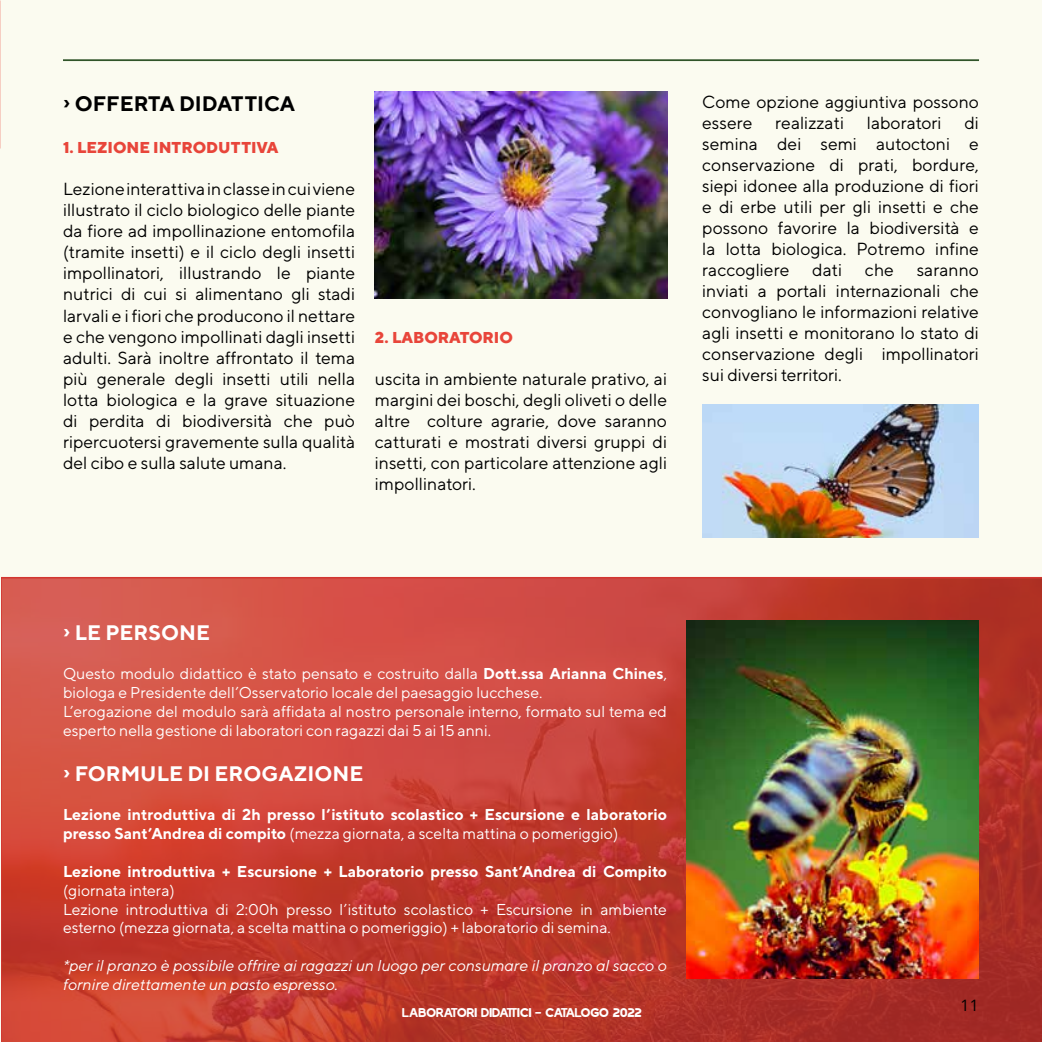
<style>
.page{position:relative;width:1042px;height:1042px;background:#fbfbf0}
.page>*{position:absolute;margin:0;border:0;box-sizing:border-box;transform-origin:0 0}
.t1{font:700 21px "TT Norms";color:#fff}
.t2{font:700 21px "TT Norms";color:#000}
.t3{font:17.5px/21px "TT Norms";color:#000;text-align:justify}
.t4{font:15.75px/18.9px "TT Norms";color:#fff}
.t5{font:700 15.75px/18.9px "TT Norms";color:#fff}
.t6{font:italic 15.75px/18.9px "TT Norms";color:#fff}
.t7{font:800 15.75px "TT Norms";color:#e8453a}
.t8{font:15.75px "Open Sans";color:#000}
.t9{font:14px "Goldray";color:#fff}
.s1{font-weight:700}
.s2{font-weight:400}
</style>
<div class="page">
<svg style="left:131px;top:577px;width:911px;height:465px;background:#c33f34"></svg>
<hr style="left:63px;top:59px;width:916px;height:2px;background:#305429">
<img style="left:1px;top:577px;width:130px;height:465px">
<img style="left:687px;top:620px;width:292px;height:359px">
<img style="left:375px;top:91px;width:292px;height:207px">
<img style="left:702px;top:405px;width:277px;height:132px">
<svg style="left:64px;top:629px;width:5px;height:8px"></svg>
<svg style="left:64px;top:770px;width:5px;height:7px"></svg>
<p class="t2" style="left:75px;top:91px;width:222px">OFFERTA DIDATTICA</p>
<p class="t7" style="left:63px;top:138px;width:217px">1. LEZIONE INTRODUTTIVA</p>
<p class="t3" style="left:63px;top:178px;width:294px">Lezione interattiva in classe in cui viene illustrato il ciclo biologico delle piante da fiore ad impollinazione entomofila (tramite insetti) e il ciclo degli insetti impollinatori, illustrando le piante nutrici di cui si alimentano gli stadi larvali e i fiori che producono il nettare e che vengono impollinati dagli insetti adulti. Sarà inoltre affrontato il tema più generale degli insetti utili nella lotta biologica e la grave situazione di perdita di biodiversità che può ripercuotersi gravemente sulla qualità del cibo e sulla salute umana.</p>
<p class="t7" style="left:375px;top:327px;width:140px">2. LABORATORIO</p>
<p class="t3" style="left:375px;top:368px;width:294px">uscita in ambiente naturale prativo, ai margini dei boschi, degli oliveti o delle altre colture agrarie, dove saranno catturati e mostrati diversi gruppi di insetti, con particolare attenzione agli impollinatori.</p>
<p class="t3" style="left:702px;top:91px;width:278px">Come opzione aggiuntiva possono essere</p>
<p class="t3" style="left:702px;top:112px;width:278px;text-indent:262px">di semina dei semi autoctoni e conservazione di prati, bordure, siepi idonee alla produzione di fiori e di erbe utili per gli insetti e che possono favorire la biodiversità e la lotta biologica. Potremo infine raccogliere</p>
<p class="t3" style="left:775px;top:112px;width:70px">realizzati</p>
<p class="t3" style="left:867px;top:112px;width:76px">laboratori</p>
<p class="t3" style="left:812px;top:259px;width:31px">dati</p>
<p class="t3" style="left:865px;top:259px;width:30px">che</p>
<p class="t3" style="left:702px;top:259px;width:278px;text-indent:214px">saranno inviati a portali internazionali che convogliano le informazioni relative agli insetti e monitorano lo stato di conservazione degli impollinatori sui diversi territori.</p>
<p class="t1" style="left:75px;top:620px;width:137px">LE PERSONE</p>
<p class="t4" style="left:63px;top:664px;width:605px">Questo modulo didattico è stato pensato e costruito dalla <span class="s1">Dott.ssa Arianna Chines</span>, biologa e Presidente dell’Osservatorio locale del paesaggio lucchese.<br>L’erogazione del modulo sarà affidata al nostro personale interno, formato sul tema ed esperto nella gestione di laboratori con ragazzi dai 5 ai 15 anni.</p>
<p class="t1" style="left:75px;top:760px;width:290px">FORMULE DI EROGAZIONE</p>
<p class="t5" style="left:63px;top:804px;width:605px">Lezione introduttiva di 2h presso l’istituto scolastico + Escursione e laboratorio presso Sant’Andrea di compito <span class="s2">(mezza giornata, a scelta mattina o pomeriggio)</span></p>
<p class="t5" style="left:63px;top:861px;width:605px">Lezione introduttiva + Escursione + Laboratorio presso Sant’Andrea di Compito</p>
<p class="t4" style="left:63px;top:880px;width:605px">(giornata intera)<br>Lezione introduttiva di 2:00h presso l’istituto scolastico + Escursione in ambiente esterno (mezza giornata, a scelta mattina o pomeriggio) + laboratorio di semina.</p>
<p class="t6" style="left:63px;top:956px;width:605px">*per il pranzo è possibile offrire ai ragazzi un luogo per consumare il pranzo al sacco o fornire direttamente un pasto espresso.</p>
<p class="t9" style="left:402px;top:1004px;width:241px">LABORATORI DIDATTICI - CATALOGO 2022</p>
<p class="t8" style="left:960px;top:995px;width:20px">11</p>
</div>
